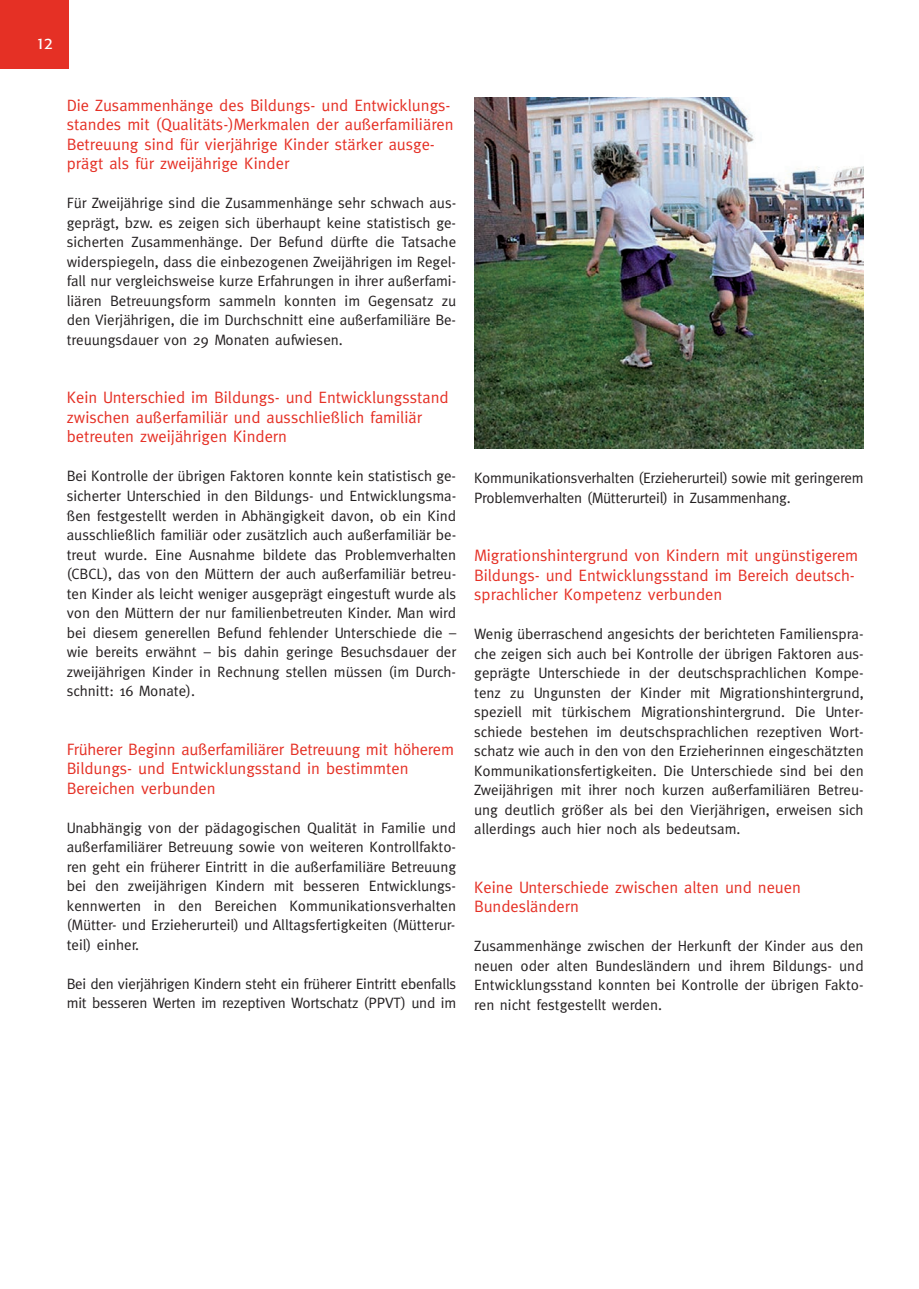
<style>
.page{position:relative;width:919px;height:1289px;background:#fff}
.page>*{position:absolute;margin:0;border:0;box-sizing:border-box;transform-origin:0 0}
.t1{font:16.5px/19.5px "Meta";color:#e53025}
.t2{font:15px/19.5px "Meta";letter-spacing:-.01em;color:#231f20;text-align:justify}
.t3{font:15px "Formata";color:#fff}
</style>
<div class="page">
<div style="left:0;top:0;width:68px;height:68px;background:#e53025"></div>
<img style="left:474px;top:98px;width:389px;height:351px">
<p class="t3" style="left:36px;top:37px;width:18px">12</p>
<p class="t1" style="left:67px;top:97px;width:388px">Die Zusammenhänge des Bildungs- und Entwicklungs&shy;standes mit (Qualitäts-)Merkmalen der außerfamiliären Betreuung sind für vierjährige Kinder stärker ausge&shy;prägt als für zweijährige Kinder</p>
<p class="t2" style="left:67px;top:194px;width:391px">Für Zweijährige sind die Zusammenhänge sehr schwach aus&shy;geprägt, bzw. es zeigen sich überhaupt keine statistisch ge&shy;sicherten Zusammenhänge. Der Befund dürfte die Tatsache widerspiegeln, dass die einbezogenen Zweijährigen im Regel&shy;fall nur vergleichsweise kurze Erfahrungen in ihrer außerfami&shy;liären Betreuungsform sammeln konnten im Gegensatz zu den Vierjährigen, die im Durchschnitt eine außerfamiliäre Be&shy;treuungsdauer von 29 Monaten aufwiesen.</p>
<p class="t1" style="left:67px;top:389px;width:383px">Kein Unterschied im Bildungs- und Entwicklungsstand zwischen außerfamiliär und ausschließlich familiär betreuten zweijährigen Kindern</p>
<p class="t2" style="left:67px;top:467px;width:391px">Bei Kontrolle der übrigen Faktoren konnte kein statistisch ge&shy;sicherter Unterschied in den Bildungs- und Entwicklungsma&shy;ßen festgestellt werden in Abhängigkeit davon, ob ein Kind ausschließlich familiär oder zusätzlich auch außerfamiliär be&shy;treut wurde. Eine Ausnahme bildete das Problemverhalten (CBCL), das von den Müttern der auch außerfamiliär betreu&shy;ten Kinder als leicht weniger ausgeprägt eingestuft wurde als von den Müttern der nur familienbetreuten Kinder. Man wird bei diesem generellen Befund fehlender Unterschiede die – wie bereits erwähnt – bis dahin geringe Besuchsdauer der zweijährigen Kinder in Rechnung stellen müssen (im Durch&shy;schnitt: 16 Monate).</p>
<p class="t1" style="left:67px;top:740px;width:388px">Früherer Beginn außerfamiliärer Betreuung mit höherem<br>Bildungs- und Entwicklungsstand in bestimmten<br>Bereichen verbunden</p>
<p class="t2" style="left:67px;top:818px;width:391px">Unabhängig von der pädagogischen Qualität in Familie und außerfamiliärer Betreuung sowie von weiteren Kontrollfakto&shy;ren geht ein früherer Eintritt in die außerfamiliäre Betreuung bei den zweijährigen Kindern mit besseren Entwicklungs&shy;kennwerten in den Bereichen Kommunikationsverhalten (Mütter- und Erzieherurteil) und Alltagsfertigkeiten (Mütterur&shy;teil) einher.</p>
<p class="t2" style="left:67px;top:974px;width:391px">Bei den vierjährigen Kindern steht ein früherer Eintritt ebenfalls mit besseren Werten im rezeptiven Wortschatz (PPVT) und im</p>
<p class="t2" style="left:474px;top:469px;width:391px">Kommunikationsverhalten (Erzieherurteil) sowie mit geringerem<br>Problemverhalten (Mütterurteil) in Zusammenhang.</p>
<p class="t1" style="left:474px;top:547px;width:385px">Migrationshintergrund von Kindern mit ungünstigerem<br>Bildungs- und Entwicklungsstand im Bereich deutsch&shy;sprachlicher Kompetenz verbunden</p>
<p class="t2" style="left:474px;top:625px;width:391px">Wenig überraschend angesichts der berichteten Familienspra&shy;che zeigen sich auch bei Kontrolle der übrigen Faktoren aus&shy;geprägte Unterschiede in der deutschsprachlichen Kompe&shy;tenz zu Ungunsten der Kinder mit Migrationshintergrund, speziell mit türkischem Migrationshintergrund. Die Unter&shy;schiede bestehen im deutschsprachlichen rezeptiven Wort&shy;schatz wie auch in den von den Erzieherinnen eingeschätzten Kommunikationsfertigkeiten. Die Unterschiede sind bei den Zweijährigen mit ihrer noch kurzen außerfamiliären Betreu&shy;ung deutlich größer als bei den Vierjährigen, erweisen sich allerdings auch hier noch als bedeutsam.</p>
<p class="t1" style="left:474px;top:878px;width:328px">Keine Unterschiede zwischen alten und neuen<br>Bundesländern</p>
<p class="t2" style="left:474px;top:937px;width:391px">Zusammenhänge zwischen der Herkunft der Kinder aus den neuen oder alten Bundesländern und ihrem Bildungs- und Entwicklungsstand konnten bei Kontrolle der übrigen Fakto&shy;ren nicht festgestellt werden.</p>
</div>
